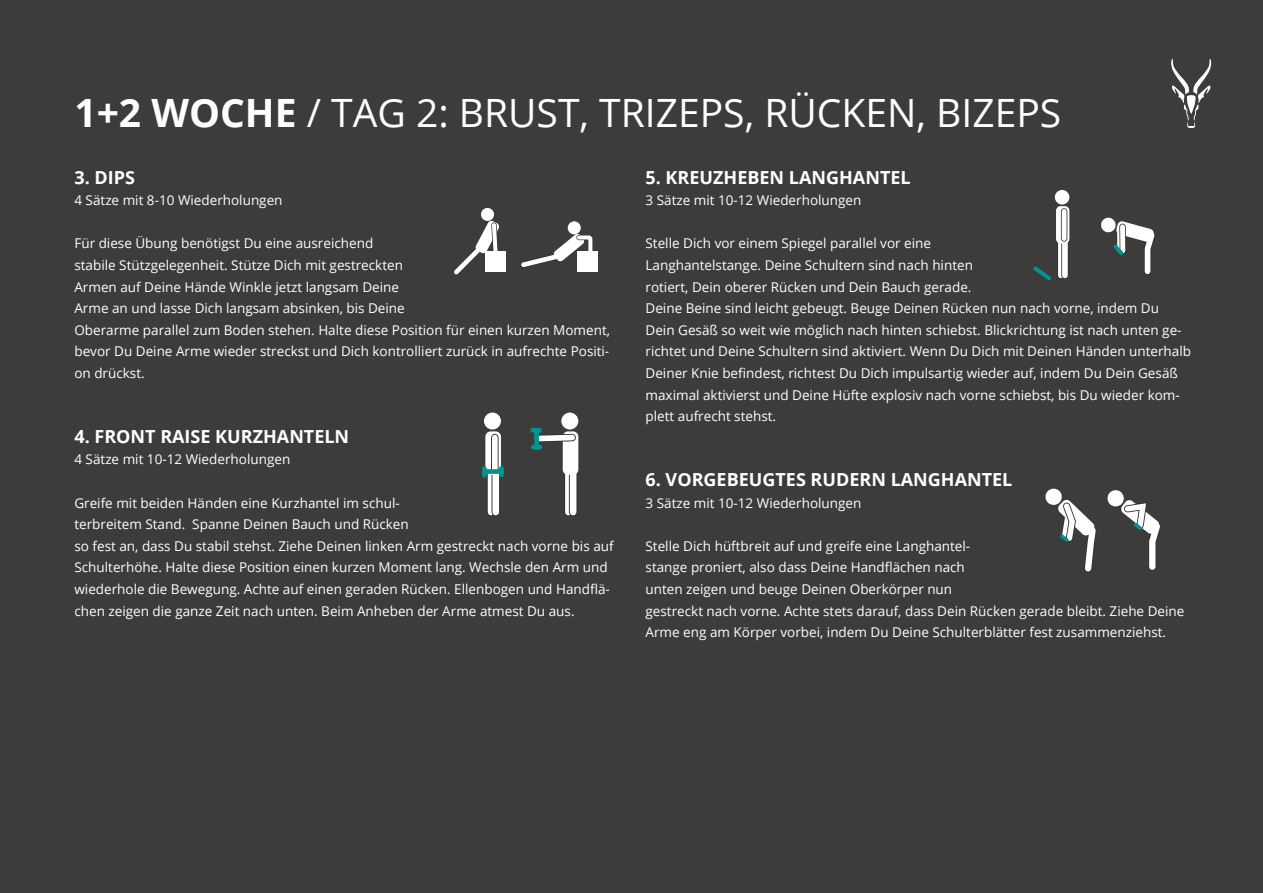
<style>
.page{position:relative;width:1263px;height:893px;background:#3c3c3b}
.page>*{position:absolute;margin:0;border:0;box-sizing:border-box;transform-origin:0 0}
.t1{font:39px "Open Sans";color:#fff}
.t2{font:700 18px "Open Sans";color:#fff}
.t3{font:13.5px/21.6px "Open Sans";color:#fff}
.s1{font-weight:700}
</style>
<div class="page">
<svg style="left:1171px;top:59px;width:40px;height:69px"></svg>
<div style="left:481px;top:208px;width:13px;height:13px;background:#fff;border-radius:50%"></div>
<svg style="left:454px;top:219px;width:47px;height:56px"></svg>
<div style="left:485px;top:251px;width:21px;height:20px;background:#fff"></div>
<div style="left:568px;top:221px;width:13px;height:13px;background:#fff;border-radius:50%"></div>
<svg style="left:521px;top:232px;width:75px;height:40px"></svg>
<div style="left:578px;top:252px;width:20px;height:20px;background:#fff"></div>
<div style="left:484px;top:413px;width:17px;height:16px;background:#fff;border-radius:50%"></div>
<div style="left:487px;top:473px;width:8px;height:39px;background:#656565"></div>
<div style="left:488px;top:473px;width:6px;height:39px;background:#fff"></div>
<svg style="left:491px;top:475px;width:9px;height:37px"></svg>
<div style="left:492px;top:473px;width:7px;height:39px;background:#fff"></div>
<div style="left:485px;top:431px;width:16px;height:44px;background:#fff;border-radius:5px"></div>
<svg style="left:491px;top:438px;width:8px;height:31px"></svg>
<div style="left:492px;top:438px;width:6px;height:31px;background:#fff"></div>
<div style="left:561px;top:413px;width:17px;height:16px;background:#fff;border-radius:50%"></div>
<div style="left:564px;top:473px;width:9px;height:39px;background:#333"></div>
<svg style="left:565px;top:474px;width:4px;height:38px"></svg>
<svg style="left:569px;top:473px;width:8px;height:39px"></svg>
<div style="left:570px;top:473px;width:6px;height:39px;background:#fff"></div>
<div style="left:563px;top:431px;width:15px;height:44px;background:#fff;border-radius:5px"></div>
<div style="left:486px;top:469px;width:15px;height:5px;background:#009491"></div>
<svg style="left:499px;top:468px;width:5px;height:7px"></svg>
<svg style="left:482px;top:469px;width:5px;height:6px"></svg>
<svg style="left:532px;top:428px;width:47px;height:22px"></svg>
<div style="left:1055px;top:190px;width:14px;height:15px;background:#fff;border-radius:50%"></div>
<svg style="left:1056px;top:206px;width:13px;height:37px"></svg>
<svg style="left:1061px;top:211px;width:6px;height:6px"></svg>
<hr style="left:1062px;top:211px;width:4px;height:28px;background:#fff">
<svg style="left:1033px;top:217px;width:122px;height:64px"></svg>
<svg style="left:1045px;top:488px;width:115px;height:84px"></svg>
<h1 class="t1" style="left:74px;top:86px;width:988px"><span class="s1">1+2 WOCHE</span> / TAG 2: BRUST, TRIZEPS, RÜCKEN, BIZEPS</h1>
<h2 class="t2" style="left:74px;top:164px;width:62px">3. DIPS</h2>
<p class="t3" style="left:74px;top:189px;width:210px">4 Sätze mit 8-10 Wiederholungen</p>
<p class="t3" style="left:74px;top:232px;width:537px">Für diese Übung benötigst Du eine ausreichend<br>stabile Stützgelegenheit. Stütze Dich mit gestreckten<br>Armen auf Deine Hände Winkle jetzt langsam Deine<br>Arme an und lasse Dich langsam absinken, bis Deine<br>Oberarme parallel zum Boden stehen. Halte diese Position für einen kurzen Moment, bevor Du Deine Arme wieder streckst und Dich kontrolliert zurück in aufrechte Positi&shy;on drückst.</p>
<h2 class="t2" style="left:645px;top:164px;width:267px">5. KREUZHEBEN LANGHANTEL</h2>
<p class="t3" style="left:645px;top:189px;width:217px">3 Sätze mit 10-12 Wiederholungen</p>
<p class="t3" style="left:645px;top:232px;width:547px">Stelle Dich vor einem Spiegel parallel vor eine<br>Langhantelstange. Deine Schultern sind nach hinten<br>rotiert, Dein oberer Rücken und Dein Bauch gerade.<br>Deine Beine sind leicht gebeugt. Beuge Deinen Rücken nun nach vorne, indem Du Dein Gesäß so weit wie möglich nach hinten schiebst. Blickrichtung ist nach unten ge&shy;richtet und Deine Schultern sind aktiviert. Wenn Du Dich mit Deinen Händen unterhalb Deiner Knie befindest, richtest Du Dich impulsartig wieder auf, indem Du Dein Gesäß maximal aktivierst und Deine Hüfte explosiv nach vorne schiebst, bis Du wieder kom&shy;plett aufrecht stehst.</p>
<h2 class="t2" style="left:74px;top:424px;width:276px">4. FRONT RAISE KURZHANTELN</h2>
<p class="t3" style="left:74px;top:448px;width:217px">4 Sätze mit 10-12 Wiederholungen</p>
<p class="t3" style="left:74px;top:492px;width:541px">Greife mit beiden Händen eine Kurzhantel im schul-<br>terbreitem Stand. Spanne Deinen Bauch und Rücken<br>so fest an, dass Du stabil stehst. Ziehe Deinen linken Arm gestreckt nach vorne bis auf Schulterhöhe. Halte diese Position einen kurzen Moment lang. Wechsle den Arm und wiederhole die Bewegung. Achte auf einen geraden Rücken. Ellenbogen und Handflä&shy;chen zeigen die ganze Zeit nach unten. Beim Anheben der Arme atmest Du aus.</p>
<h2 class="t2" style="left:645px;top:467px;width:368px">6. VORGEBEUGTES RUDERN LANGHANTEL</h2>
<p class="t3" style="left:645px;top:492px;width:217px">3 Sätze mit 10-12 Wiederholungen</p>
<p class="t3" style="left:645px;top:535px;width:540px">Stelle Dich hüftbreit auf und greife eine Langhantel-<br>stange proniert, also dass Deine Handflächen nach<br>unten zeigen und beuge Deinen Oberkörper nun<br>gestreckt nach vorne. Achte stets darauf, dass Dein Rücken gerade bleibt. Ziehe Deine Arme eng am Körper vorbei, indem Du Deine Schulterblätter fest zusammenziehst.</p>
</div>
